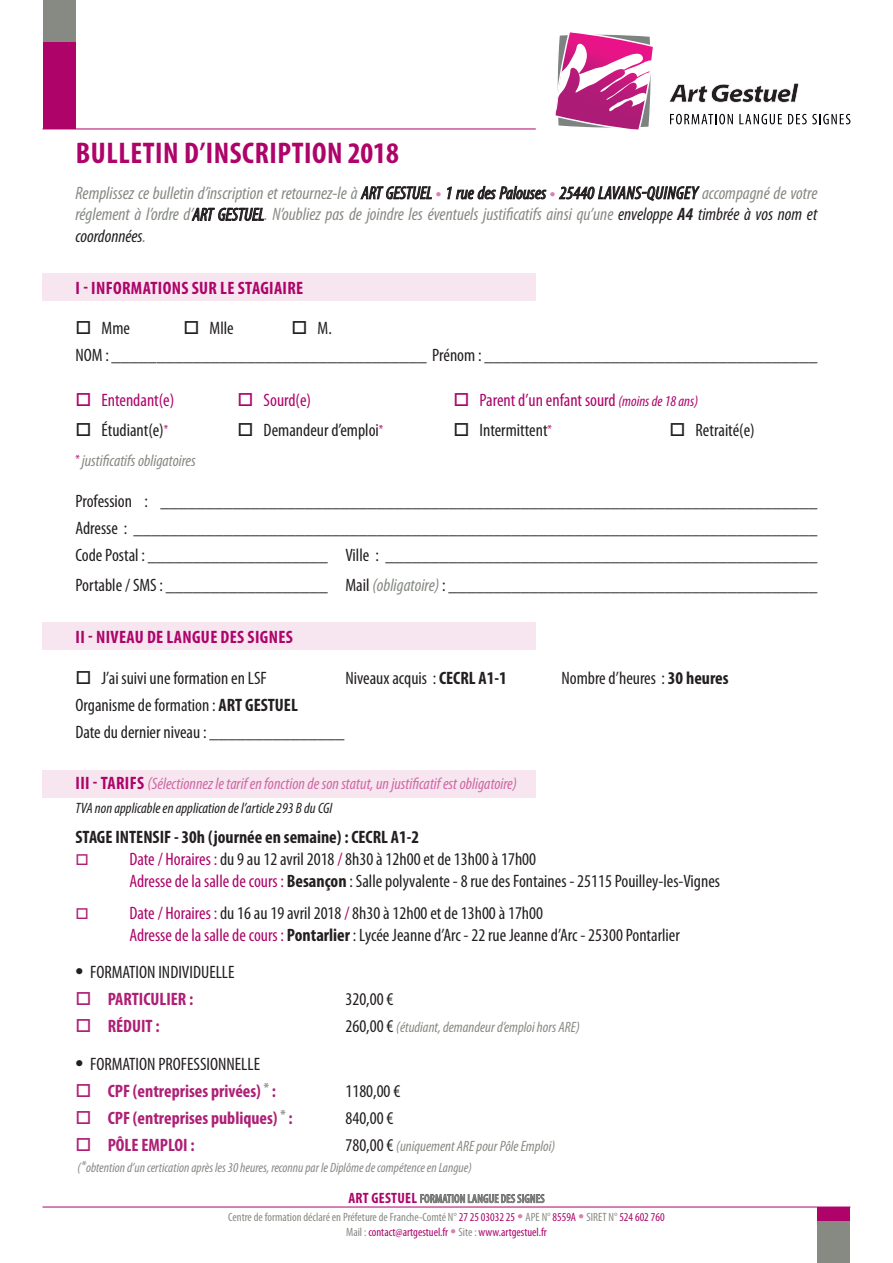
<style>
.page{position:relative;width:893px;height:1263px;background:#fff}
.page>*{position:absolute;margin:0;border:0;box-sizing:border-box;transform-origin:0 0}
.t1{font:700 condensed 30px "Myriad Pro";letter-spacing:.02em;color:#ae046a}
.t2{font:condensed 18px/27px "Myriad Pro";color:#231f20}
.t3{font:italic condensed 18px/21.6px "Myriad Pro";color:#868a83;text-align:justify}
.t4{font:700 condensed 18px "Myriad Pro";color:#ae2076}
.t5{font:condensed 18px "Myriad Pro";color:#ae046a}
.t6{font:700 condensed 18px "Myriad Pro";letter-spacing:.02em;color:#ae046a}
.t7{font:700 condensed 18px "Myriad Pro";color:#231f20}
.t8{font:italic condensed 16.5px "Myriad Pro";color:#ce68a5}
.t9{font:italic condensed 16.5px "Myriad Pro";color:#868a83}
.t10{font:italic condensed 15px "Myriad Pro";color:#868a83}
.t11{font:italic condensed 15px "Myriad Pro";color:#231f20}
.t12{font:italic condensed 13.5px "Myriad Pro";color:#868a83}
.t13{font:condensed 12px/18px "Myriad Pro";color:#868a83;text-align:center}
.t14{font:condensed 12px "Myriad Pro";color:#ae046a}
.s1{color:#231f20}
.s2{color:#d682b5}
.s3{font-weight:700;color:#231f20}
.s4{font-style:italic;font-size:15px}
.s5{font-style:italic;color:#868a83}
.s6{font-weight:700}
.s7{font-weight:700;font-style:normal;font-size:18px;color:#ae046a}
.s8{color:#ae2076}
.s9{color:#ae046a}
.s10{font-style:normal;font-size:18px;color:#231f20}
.s11{font-weight:700;font-size:15px;color:#ae046a}
.s12{color:#868a83}
</style>
<div class="page">
<div style="left:43px;top:0;width:32px;height:43px;background:#868a83"></div>
<hr style="left:43px;top:129px;width:493px;height:1px;background:#ae046a">
<div style="left:43px;top:43px;width:32px;height:86px;background:#ae046a"></div>
<div style="left:817px;top:1219px;width:33px;height:44px;background:#868a83"></div>
<div style="left:817px;top:1206px;width:33px;height:14px;background:#ae046a"></div>
<hr style="left:43px;top:1206px;width:807px;height:1px;background:#ae046a">
<svg style="left:555px;top:32px;width:98px;height:98px"></svg>
<svg style="left:670px;top:114px;width:63px;height:10px"></svg>
<svg style="left:739px;top:114px;width:43px;height:10px"></svg>
<svg style="left:788px;top:114px;width:62px;height:10px"></svg>
<svg style="left:669px;top:83px;width:130px;height:20px"></svg>
<svg style="left:420px;top:1194px;width:124px;height:10px"></svg>
<div style="left:43px;top:770px;width:493px;height:28px;background:#f7e6f0"></div>
<div style="left:43px;top:622px;width:493px;height:28px;background:#f7e6f0"></div>
<div style="left:43px;top:273px;width:493px;height:28px;background:#f7e6f0"></div>
<svg style="left:361px;top:186px;width:71px;height:13px"></svg>
<svg style="left:447px;top:186px;width:99px;height:13px"></svg>
<svg style="left:559px;top:186px;width:141px;height:15px"></svg>
<svg style="left:192px;top:208px;width:72px;height:13px"></svg>
<p class="t1" style="left:76px;top:134px;width:325px">BULLETIN D’INSCRIPTION 2018</p>
<p class="t3" style="left:75px;top:182px;width:743px">Remplissez ce bulletin d’inscription et retournez-le à <span class="s1">ART GESTUEL</span> <span class="s2">●</span> <span class="s1">1 rue des Palouses</span> <span class="s2">●</span> <span class="s1">25440 LAVANS-QUINGEY</span> accompagné de votre réglement à l’ordre d’<span class="s1">ART GESTUEL</span>. N’oubliez pas de joindre les éventuels justificatifs ainsi qu’une <span class="s1">enveloppe</span> <span class="s3">A4</span> <span class="s1">timbrée à vos nom et coordonnées</span>.</p>
<p class="t6" style="left:76px;top:276px;width:229px">I - INFORMATIONS SUR LE STAGIAIRE</p>
<p class="t2" style="left:75px;top:315px;width:56px">□ Mme</p>
<p class="t2" style="left:183px;top:315px;width:52px">□ Mlle</p>
<p class="t2" style="left:291px;top:315px;width:42px">□ M.</p>
<p class="t2" style="left:75px;top:342px;width:743px">NOM : ___________________________________ Prénom : _____________________________________</p>
<p class="t5" style="left:75px;top:389px;width:100px">□ Entendant(e)</p>
<p class="t5" style="left:237px;top:389px;width:75px">□ Sourd(e)</p>
<p class="t5" style="left:453px;top:389px;width:246px">□ Parent d’un enfant sourd <span class="s4">(moins de 18 ans)</span></p>
<p class="t2" style="left:75px;top:416px;width:94px">□ Étudiant(e)<sup>*</sup></p>
<p class="t2" style="left:237px;top:416px;width:147px">□ Demandeur d’emploi<sup>*</sup></p>
<p class="t2" style="left:453px;top:416px;width:100px">□ Intermittent<sup>*</sup></p>
<p class="t2" style="left:669px;top:416px;width:87px">□ Retraité(e)</p>
<p class="t9" style="left:75px;top:450px;width:122px"><sup>*</sup> justificatifs obligatoires</p>
<p class="t2" style="left:75px;top:488px;width:743px">Profession : _________________________________________________________________________<br>Adresse : ____________________________________________________________________________</p>
<p class="t2" style="left:75px;top:542px;width:743px">Code Postal : ____________________ Ville : ________________________________________________</p>
<p class="t2" style="left:75px;top:572px;width:743px">Portable / SMS : __________________ Mail <span class="s5">(obligatoire)</span> : _________________________________________</p>
<p class="t6" style="left:76px;top:626px;width:219px">II - NIVEAU DE LANGUE DES SIGNES</p>
<p class="t2" style="left:75px;top:664px;width:193px">□ J’ai suivi une formation en LSF</p>
<p class="t2" style="left:345px;top:664px;width:163px">Niveaux acquis : <span class="s6">CECRL A1-1</span></p>
<p class="t2" style="left:561px;top:664px;width:169px">Nombre d’heures : <span class="s6">30 heures</span></p>
<p class="t2" style="left:75px;top:691px;width:224px">Organisme de formation : <span class="s6">ART GESTUEL</span></p>
<p class="t2" style="left:75px;top:718px;width:270px">Date du dernier niveau : _______________</p>
<p class="t8" style="left:76px;top:774px;width:443px"><span class="s7">III - TARIFS</span> (Sélectionnez le tarif en fonction de son statut, un justificatif est obligatoire)</p>
<p class="t11" style="left:75px;top:799px;width:258px">TVA non applicable en application de l’article 293 B du CGI</p>
<p class="t7" style="left:75px;top:826px;width:345px">STAGE INTENSIF - 30h (journée en semaine) : CECRL A1-2</p>
<p class="t2" style="left:75px;top:845px;width:462px"><span class="s8">□</span> <span class="s9">Date / Horaires :</span> du 9 au 12 avril 2018 <span class="s9">/</span> 8h30 à 12h00 et de 13h00 à 17h00</p>
<p class="t2" style="left:129px;top:867px;width:592px"><span class="s9">Adresse de la salle de cours :</span> <span class="s6">Besançon</span> : Salle polyvalente - 8 rue des Fontaines - 25115 Pouilley-les-Vignes</p>
<p class="t2" style="left:75px;top:899px;width:469px"><span class="s8">□</span> <span class="s9">Date / Horaires :</span> du 16 au 19 avril 2018 <span class="s9">/</span> 8h30 à 12h00 et de 13h00 à 17h00</p>
<p class="t2" style="left:129px;top:921px;width:552px"><span class="s9">Adresse de la salle de cours :</span> <span class="s6">Pontarlier</span> : Lycée Jeanne d’Arc - 22 rue Jeanne d’Arc - 25300 Pontarlier</p>
<p class="t2" style="left:75px;top:958px;width:160px">● FORMATION INDIVIDUELLE</p>
<p class="t4" style="left:75px;top:988px;width:119px">□ PARTICULIER :</p>
<p class="t2" style="left:345px;top:985px;width:49px">320,00 €</p>
<p class="t4" style="left:75px;top:1015px;width:86px">□ RÉDUIT :</p>
<p class="t10" style="left:345px;top:1018px;width:236px"><span class="s10">260,00 €</span> (étudiant, demandeur d’emploi hors ARE)</p>
<p class="t2" style="left:75px;top:1050px;width:186px">● FORMATION PROFESSIONNELLE</p>
<p class="t4" style="left:75px;top:1079px;width:202px">□ CPF (entreprises privées) <sup>*</sup> :</p>
<p class="t2" style="left:345px;top:1077px;width:56px">1180,00 €</p>
<p class="t4" style="left:75px;top:1106px;width:219px">□ CPF (entreprises publiques) <sup>*</sup> :</p>
<p class="t2" style="left:345px;top:1104px;width:49px">840,00 €</p>
<p class="t4" style="left:75px;top:1133px;width:121px">□ PÔLE EMPLOI :</p>
<p class="t10" style="left:345px;top:1136px;width:211px"><span class="s10">780,00 €</span> (uniquement ARE pour Pôle Emploi)</p>
<p class="t12" style="left:78px;top:1159px;width:396px">(*obtention d’un certication après les 30 heures, reconnu par le Diplôme de compétence en Langue)</p>
<p class="t13" style="left:228px;top:1189px;width:438px"><span class="s11">ART GESTUEL</span> FORMATION LANGUE DES SIGNES<br>Centre de formation déclaré en Préfeture de Franche-Comté N° <span class="s9">27 25 03032 25</span> <span class="s2">●</span> APE N° <span class="s9">8559A</span> <span class="s2">●</span> SIRET N° <span class="s9">524 602 760</span></p>
<p class="t14" style="left:346px;top:1224px;width:202px"><span class="s12">Mail :</span> contact@artgestuel.fr <span class="s2">●</span> <span class="s12">Site :</span> www.artgestuel.fr</p>
</div>
